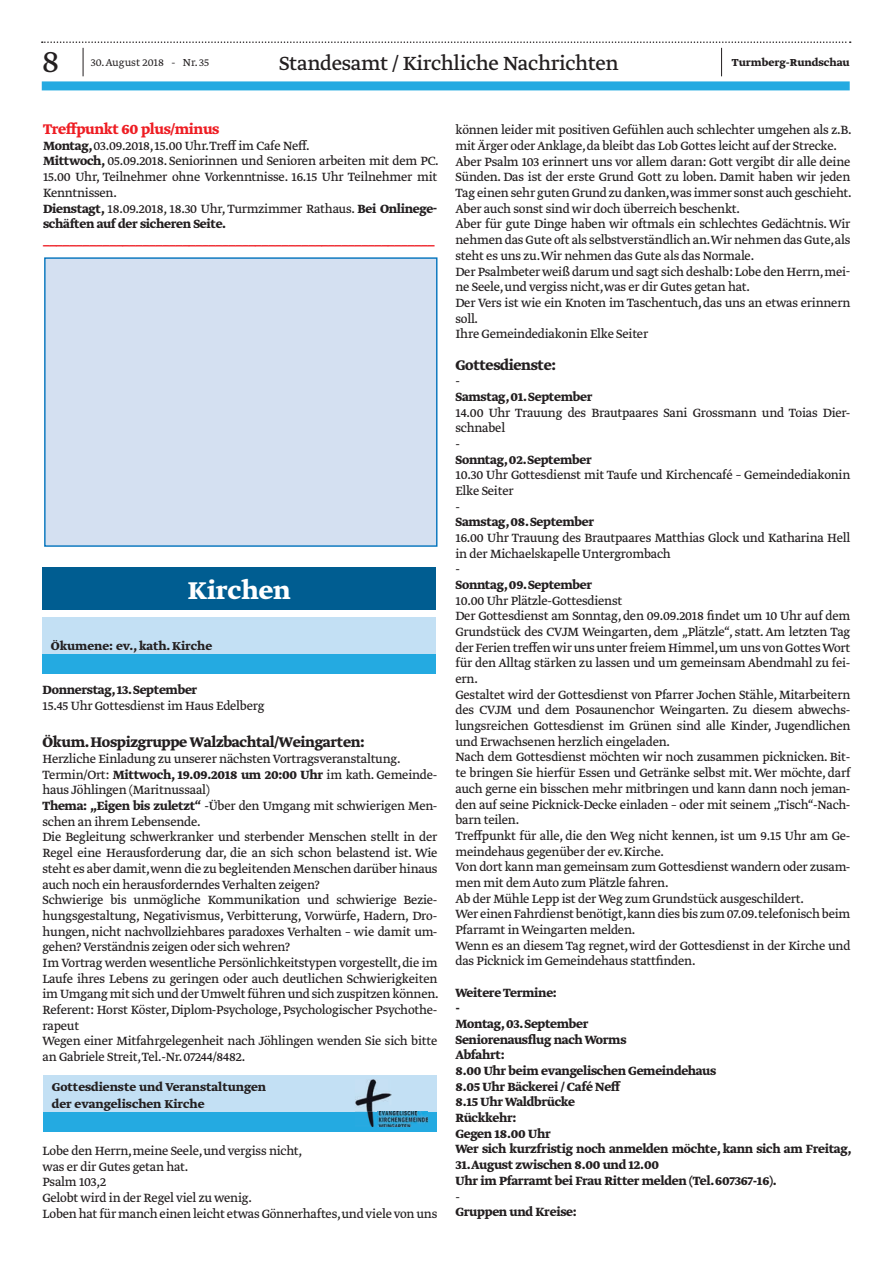
<style>
.page{position:relative;width:893px;height:1263px;background:#fff}
.page>*{position:absolute;margin:0;border:0;box-sizing:border-box;transform-origin:0 0}
.t1{font:300 36px "Greta Text Std";color:#231f20}
.t2{font:700 28.65px "Greta Text Std";color:#fff}
.t3{font:22.5px "Greta Text Std";letter-spacing:-.015em;color:#231f20}
.t4{font:700 16.5px "Greta Text Std";letter-spacing:-.02em;color:#231f20}
.t5{font:700 16.5px "Greta Text Std";letter-spacing:-.02em;color:#ee1d23}
.t6{font:14.1px/15.6px "Greta Text Std Regular Min";letter-spacing:-.02em;color:#231f20}
.t7{font:700 14.1px/15.8px "Greta Text Std";letter-spacing:-.02em;color:#231f20}
.t8{font:700 14.1px "Greta Text Std";color:#ee1d23}
.t9{font:700 13.5px/16.2px "Greta Text Std";color:#231f20}
.t10{font:300 12px "Greta Text Std";color:#231f20}
.t11{font:700 12px "Greta Text Std";color:#231f20}
.s1{font-family:"Greta Text Std";font-weight:700}
.s2{font-family:"Greta Text Std Regular Min";font-weight:400}
</style>
<div class="page">
<div style="left:42px;top:81px;width:808px;height:9px;background:#24aae1"></div>
<svg style="left:42px;top:41px;width:809px;height:35px"></svg>
<div style="left:43px;top:567px;width:393px;height:43px;background:#005d91"></div>
<div style="left:43px;top:617px;width:393px;height:57px;background:#c3e0f4"></div>
<div style="left:43px;top:654px;width:393px;height:20px;background:#24aae1"></div>
<div style="left:44px;top:1075px;width:393px;height:57px;background:#c3e0f4"></div>
<div style="left:44px;top:1112px;width:393px;height:20px;background:#24aae1"></div>
<img style="left:355px;top:1079px;width:37px;height:33px">
<img style="left:367px;top:1112px;width:7px;height:15px">
<img style="left:377px;top:1110px;width:50px;height:17px">
<div style="left:45px;top:258px;width:392px;height:288px;background:#d4e0f1"></div>
<div style="left:44px;top:257px;width:393px;height:290px;border:1px solid #0072bc"></div>
<h1 class="t1" style="left:42px;top:41px;width:19px">8</h1>
<p class="t10" style="left:91px;top:56px;width:120px">30. August 2018 - Nr. 35</p>
<p class="t11" style="left:732px;top:56px;width:119px">Turmberg-Rundschau</p>
<h3 class="t3" style="left:279px;top:50px;width:341px">Standesamt / Kirchliche Nachrichten</h3>
<p class="t5" style="left:43px;top:119px;width:178px">Treffpunkt 60 plus/minus</p>
<p class="t6" style="left:43px;top:138px;width:397px"><span class="s1">Montag,</span> 03.09.2018, 15.00 Uhr.Treff im Cafe Neff.<br><span class="s1">Mittwoch,</span> 05.09.2018. Seniorinnen und Senioren arbeiten mit dem PC.<br>15.00 Uhr, Teilnehmer ohne Vorkenntnisse. 16.15 Uhr Teilnehmer mit Kenntnissen.<br><span class="s1">Dienstagt,</span> 18.09.2018, 18.30 Uhr, Turmzimmer Rathaus. <span class="s1">Bei Onlinege-</span></p>
<p class="t7" style="left:43px;top:217px;width:185px">schäften auf der sicheren Seite.</p>
<p class="t8" style="left:43px;top:231px;width:393px">___________________________________________________________</p>
<h2 class="t2" style="left:188px;top:573px;width:104px">Kirchen</h2>
<p class="t9" style="left:51px;top:638px;width:163px">Ökumene: ev., kath. Kirche</p>
<p class="t7" style="left:43px;top:683px;width:156px">Donnerstag, 13. September</p>
<p class="t6" style="left:43px;top:699px;width:224px">15.45 Uhr Gottesdienst im Haus Edelberg</p>
<p class="t4" style="left:43px;top:733px;width:324px">Ökum. Hospizgruppe Walzbachtal/Weingarten:</p>
<p class="t6" style="left:43px;top:752px;width:360px">Herzliche Einladung zu unserer nächsten Vortragsveranstaltung.</p>
<p class="t7" style="left:43px;top:767px;width:396px"><span class="s2">Termin/Ort:</span> Mittwoch, 19.09.2018 um 20:00 Uhr <span class="s2">im kath. Gemeinde-</span></p>
<p class="t6" style="left:43px;top:783px;width:398px">haus Jöhlingen (Maritnussaal)<br><span class="s1">Thema: „Eigen bis zuletzt“</span> -Über den Umgang mit schwierigen Men&shy;schen an ihrem Lebensende.<br>Die Begleitung schwerkranker und sterbender Menschen stellt in der Regel eine Herausforderung dar, die an sich schon belastend ist. Wie steht es aber damit,wenn die zu begleitenden Menschen darüber hinaus auch noch ein herausforderndes Verhalten zeigen?<br>Schwierige bis unmögliche Kommunikation und schwierige Bezie&shy;hungsgestaltung, Negativismus, Verbitterung, Vorwürfe, Hadern, Dro&shy;hungen, nicht nachvollziehbares paradoxes Verhalten – wie damit um&shy;gehen? Verständnis zeigen oder sich wehren?<br>Im Vortrag werden wesentliche Persönlichkeitstypen vorgestellt, die im Laufe ihres Lebens zu geringen oder auch deutlichen Schwierigkeiten im Umgang mit sich und der Umwelt führen und sich zuspitzen können.<br>Referent: Horst Köster, Diplom-Psychologe, Psychologischer Psychothe&shy;rapeut<br>Wegen einer Mitfahrgelegenheit nach Jöhlingen wenden Sie sich bitte an Gabriele Streit,Tel.-Nr. 07244/8482.</p>
<p class="t9" style="left:52px;top:1080px;width:216px">Gottesdienste und Veranstaltungen der evangelischen Kirche</p>
<p class="t6" style="left:43px;top:1143px;width:396px">Lobe den Herrn, meine Seele, und vergiss nicht,<br>was er dir Gutes getan hat.<br>Psalm 103,2<br>Gelobt wird in der Regel viel zu wenig.<br>Loben hat für manch einen leicht etwas Gönnerhaftes,und viele von uns</p>
<p class="t6" style="left:455px;top:123px;width:398px">können leider mit positiven Gefühlen auch schlechter umgehen als z.B. mit Ärger oder Anklage, da bleibt das Lob Gottes leicht auf der Strecke.<br>Aber Psalm 103 erinnert uns vor allem daran: Gott vergibt dir alle deine Sünden. Das ist der erste Grund Gott zu loben. Damit haben wir jeden Tag einen sehr guten Grund zu danken,was immer sonst auch geschieht.<br>Aber auch sonst sind wir doch überreich beschenkt.<br>Aber für gute Dinge haben wir oftmals ein schlechtes Gedächtnis. Wir nehmen das Gute oft als selbstverständlich an.Wir nehmen das Gute,als steht es uns zu.Wir nehmen das Gute als das Normale.<br>Der Psalmbeter weiß darum und sagt sich deshalb: Lobe den Herrn,mei&shy;ne Seele, und vergiss nicht,was er dir Gutes getan hat.<br>Der Vers ist wie ein Knoten im Taschentuch, das uns an etwas erinnern soll.<br>Ihre Gemeindediakonin Elke Seiter</p>
<p class="t4" style="left:455px;top:355px;width:102px">Gottesdienste:</p>
<p class="t6" style="left:455px;top:374px;width:6px">-</p>
<p class="t7" style="left:455px;top:389px;width:138px">Samstag, 01. September</p>
<p class="t6" style="left:455px;top:405px;width:396px">14.00 Uhr Trauung des Brautpaares Sani Grossmann und Toias Dier&shy;schnabel<br>-</p>
<p class="t7" style="left:455px;top:452px;width:138px">Sonntag, 02. September</p>
<p class="t6" style="left:455px;top:468px;width:396px">10.30 Uhr Gottesdienst mit Taufe und Kirchencafé – Gemeindediakonin<br>Elke Seiter<br>-</p>
<p class="t7" style="left:455px;top:515px;width:140px">Samstag, 08. September</p>
<p class="t6" style="left:455px;top:531px;width:396px">16.00 Uhr Trauung des Brautpaares Matthias Glock und Katharina Hell in der Michaelskapelle Untergrombach<br>-</p>
<p class="t7" style="left:455px;top:578px;width:138px">Sonntag, 09. September</p>
<p class="t6" style="left:455px;top:593px;width:396px">10.00 Uhr Plätzle-Gottesdienst<br>Der Gottesdienst am Sonntag, den 09.09.2018 findet um 10 Uhr auf dem Grundstück des CVJM Weingarten, dem „Plätzle“, statt. Am letzten Tag der Ferien treffen wir uns unter freiem Himmel,um uns von Gottes Wort für den Alltag stärken zu lassen und um gemeinsam Abendmahl zu fei&shy;ern.<br>Gestaltet wird der Gottesdienst von Pfarrer Jochen Stähle, Mitarbeitern des CVJM und dem Posaunenchor Weingarten. Zu diesem abwechs&shy;lungsreichen Gottesdienst im Grünen sind alle Kinder, Jugendlichen und Erwachsenen herzlich eingeladen.<br>Nach dem Gottesdienst möchten wir noch zusammen picknicken. Bit&shy;te bringen Sie hierfür Essen und Getränke selbst mit. Wer möchte, darf auch gerne ein bisschen mehr mitbringen und kann dann noch jeman&shy;den auf seine Picknick-Decke einladen – oder mit seinem „Tisch“-Nach&shy;barn teilen.<br>Treffpunkt für alle, die den Weg nicht kennen, ist um 9.15 Uhr am Ge&shy;meindehaus gegenüber der ev. Kirche.<br>Von dort kann man gemeinsam zum Gottesdienst wandern oder zusam&shy;men mit dem Auto zum Plätzle fahren.<br>Ab der Mühle Lepp ist der Weg zum Grundstück ausgeschildert.<br>Wer einen Fahrdienst benötigt,kann dies bis zum 07.09.telefonisch beim Pfarramt in Weingarten melden.<br>Wenn es an diesem Tag regnet, wird der Gottesdienst in der Kirche und das Picknick im Gemeindehaus stattfinden.</p>
<p class="t7" style="left:455px;top:985px;width:398px">Weitere Termine:<br>-<br>Montag, 03. September<br>Seniorenausflug nach Worms<br>Abfahrt:<br>8.00 Uhr beim evangelischen Gemeindehaus<br>8.05 Uhr Bäckerei / Café Neff<br>8.15 Uhr Waldbrücke<br>Rückkehr:<br>Gegen 18.00 Uhr<br>Wer sich kurzfristig noch anmelden möchte, kann sich am Freitag,<br>31.August zwischen 8.00 und 12.00<br>Uhr im Pfarramt bei Frau Ritter melden (Tel. 607367-16).</p>
<p class="t6" style="left:455px;top:1189px;width:6px">-</p>
<p class="t7" style="left:455px;top:1205px;width:123px">Gruppen und Kreise:</p>
</div>
